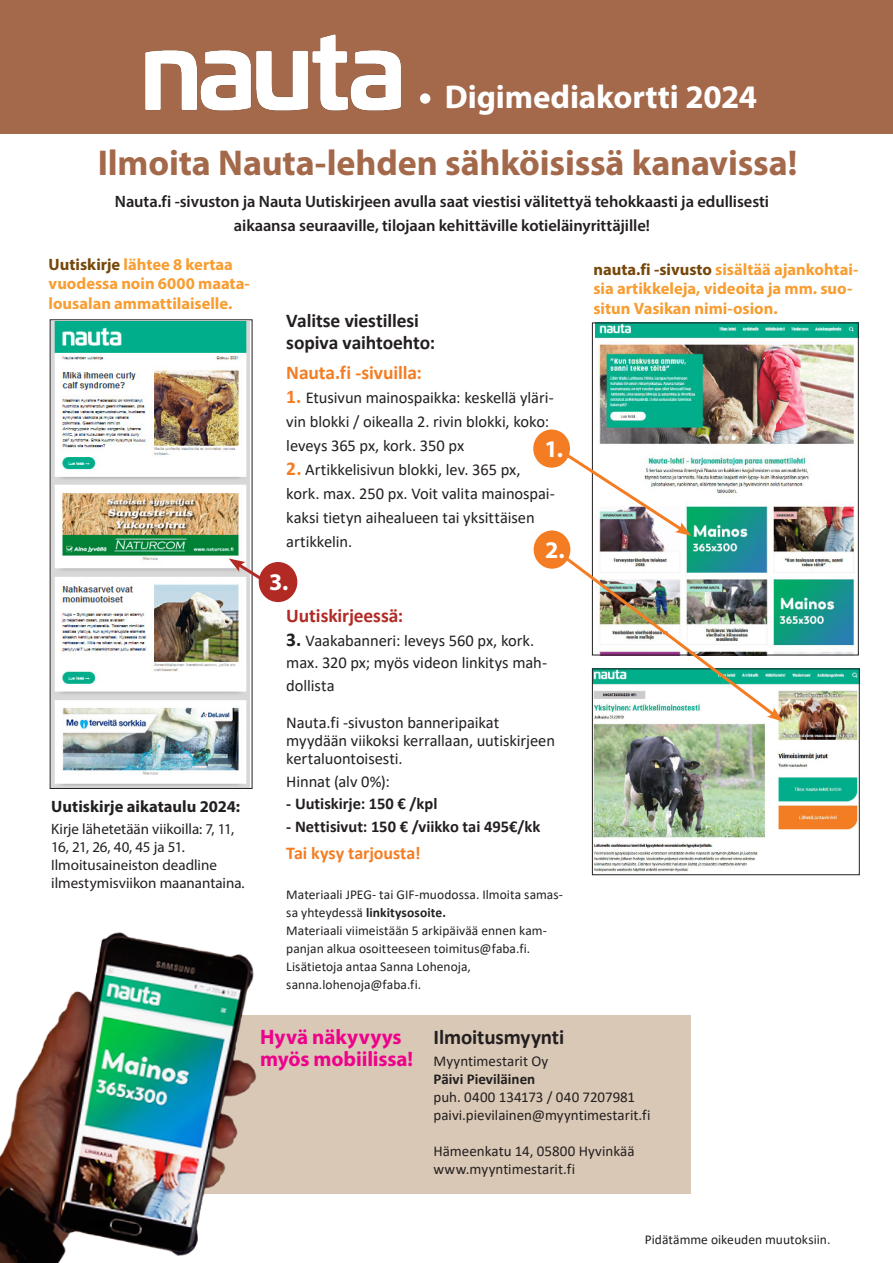
<style>
.page{position:relative;width:893px;height:1263px;background:#fff}
.page>*{position:absolute;margin:0;border:0;box-sizing:border-box;transform-origin:0 0}
.väliotsikko{font:700 36px "Myriad Pro";letter-spacing:-.005em;color:#a4694a}
.väliotsikko-2{font:700 33px "Myriad Pro";letter-spacing:-.005em;color:#fff}
.kainalo_väliots{font:700 24px "Myriad Pro";color:#fff}
.ingressi{font:700 21px/22.5px "Myriad Pro";letter-spacing:-.005em;color:#ed028c}
.kainalo_leipis_ei_sis{font:700 21px "Calibri";letter-spacing:-.005em;color:#231f20}
.ingressi-2{font:700 19.5px/22.5px "Calibri";letter-spacing:-.005em;color:#231f20}
.ingressi-3{font:700 19.5px "Calibri";letter-spacing:-.005em;color:#f47d23}
.ingressi-4{font:700 19.5px "Calibri";letter-spacing:-.005em;color:#b12a24}
.ingressi-5{font:700 18px "Calibri";letter-spacing:-.005em;color:#f47d23}
.ingressi-6{font:16.5px/24px "Calibri";letter-spacing:-.005em;color:#231f20}
.ingressi-7{font:700 16.5px/19.5px "Myriad Pro";color:#f89d31}
.ingressi-8{font:600 16.5px "Myriad Pro";letter-spacing:-.005em;color:#231f20}
.ingressi-9{font:700 16.5px "Calibri";color:#231f20}
.kainalo_väliots-2{font:700 16.5px "Myriad Pro";color:#231f20}
.kainalo_leipis_ei_sis-2{font:15px/18px "Calibri";color:#231f20}
.kainalo_väliots-3{font:15px/18px "Myriad Pro";color:#231f20}
.ingressi-10{font:13.5px/18px "Calibri";color:#231f20}
.kainalo_leipis_ei_sis-3{font:13.5px "Calibri";color:#231f20}
.s1{color:#764709}
.s2{font-weight:700;font-size:19.5px;color:#f47d23}
.s3{font-weight:700;font-size:19.5px}
.s4{font-weight:700}
</style>
<div class="page">
<img style="left:52px;top:321px;width:198px;height:466px">
<div style="left:0;top:0;width:893px;height:133px;background:#a4694a"></div>
<div style="left:118px;top:1016px;width:573px;height:178px;background:#d9c8b5"></div>
<div style="left:259px;top:562px;width:38px;height:40px;background:#b12a24;border-radius:50%"></div>
<svg style="left:229px;top:558px;width:45px;height:30px"></svg>
<img style="left:118px;top:34px;width:309px;height:100px">
<div style="left:420px;top:93px;width:10px;height:11px;background:#fff;border-radius:50%"></div>
<img style="left:596px;top:324px;width:261px;height:329px">
<img style="left:0;top:932px;width:281px;height:331px">
<svg style="left:562px;top:445px;width:129px;height:91px"></svg>
<img style="left:594px;top:670px;width:264px;height:203px">
<div style="left:592px;top:668px;width:268px;height:207px;border:1px solid #231f20"></div>
<img style="left:556px;top:549px;width:227px;height:173px">
<div style="left:533px;top:429px;width:37px;height:39px;background:#f47d23;border-radius:50%"></div>
<div style="left:534px;top:530px;width:36px;height:39px;background:#f47d23;border-radius:50%"></div>
<p class="väliotsikko-2" style="left:445px;top:76px;width:314px">Digimediakortti 2024</p>
<p class="väliotsikko" style="left:98px;top:139px;width:701px">Ilmoita Nauta-lehden sähköisissä kanavissa!</p>
<p class="ingressi-8" style="left:115px;top:191px;width:656px">Nauta.fi -sivuston ja Nauta Uutiskirjeen avulla saat viestisi välitettyä tehokkaasti ja edullisesti</p>
<p class="ingressi-8" style="left:234px;top:215px;width:418px">aikaansa seuraaville, tilojaan kehittäville kotieläinyrittäjille!</p>
<p class="ingressi-7" style="left:49px;top:254px;width:203px"><span class="s1">Uutiskirje</span> lähtee 8 kertaa vuodessa noin 6000 maata&shy;lousalan ammattilaiselle.</p>
<p class="kainalo_väliots-2" style="left:51px;top:796px;width:190px">Uutiskirje aikataulu 2024:</p>
<p class="kainalo_väliots-3" style="left:51px;top:820px;width:195px">Kirje lähetetään viikoilla: 7, 11,<br>16, 21, 26, 40, 45 ja 51.<br>Ilmoitusaineiston deadline ilmestymisviikon maanantaina.</p>
<p class="ingressi-2" style="left:286px;top:309px;width:150px">Valitse viestillesi sopiva vaihtoehto:</p>
<p class="ingressi-3" style="left:286px;top:359px;width:137px">Nauta.fi -sivuilla:</p>
<p class="ingressi-6" style="left:286px;top:385px;width:269px"><span class="s2">1.</span> Etusivun mainospaikka: keskellä yläri&shy;vin blokki / oikealla 2. rivin blokki, koko: leveys 365 px, kork. 350 px</p>
<p class="ingressi-6" style="left:286px;top:457px;width:270px"><span class="s2">2.</span> Artikkelisivun blokki, lev. 365 px, kork. max. 250 px. Voit valita mainospai&shy;kaksi tietyn aihealueen tai yksittäisen artikkelin.</p>
<p class="kainalo_väliots" style="left:545px;top:433px;width:20px">1.</p>
<p class="kainalo_väliots" style="left:545px;top:534px;width:21px">2.</p>
<p class="kainalo_väliots" style="left:269px;top:567px;width:21px">3.</p>
<p class="ingressi-4" style="left:286px;top:601px;width:119px">Uutiskirjeessä:</p>
<p class="ingressi-6" style="left:286px;top:628px;width:262px;line-height:22.5px"><span class="s3">3.</span> Vaakabanneri: leveys 560 px, kork. max. 320 px; myös videon linkitys mah&shy;dollista</p>
<p class="ingressi-6" style="left:286px;top:713px;width:270px;line-height:18px">Nauta.fi -sivuston banneripaikat myydään viikoksi kerrallaan, uutiskirjeen kertaluontoisesti.</p>
<p class="ingressi-6" style="left:286px;top:769px;width:105px">Hinnat (alv 0%):</p>
<p class="ingressi-9" style="left:286px;top:792px;width:153px">- Uutiskirje: 150 € /kpl</p>
<p class="ingressi-9" style="left:286px;top:815px;width:256px">- Nettisivut: 150 € /viikko tai 495€/kk</p>
<p class="ingressi-5" style="left:286px;top:840px;width:136px">Tai kysy tarjousta!</p>
<p class="ingressi-10" style="left:286px;top:885px;width:278px">Materiaali JPEG- tai GIF-muodossa. Ilmoita samas&shy;sa yhteydessä <span class="s4">linkitysosoite.</span></p>
<p class="ingressi-10" style="left:286px;top:921px;width:262px">Materiaali viimeistään 5 arkipäivää ennen kam&shy;panjan alkua osoitteeseen toimitus@faba.fi.<br>Lisätietoja antaa Sanna Lohenoja, sanna.lohenoja@faba.fi.</p>
<p class="ingressi-7" style="left:593px;top:259px;width:266px"><span class="s1">nauta.fi -sivusto</span> sisältää ajankohtai&shy;sia artikkeleja, videoita ja mm. suo&shy;situn Vasikan nimi-osion.</p>
<p class="ingressi" style="left:260px;top:1025px;width:154px">Hyvä näkyvyys myös mobiilissa!</p>
<p class="kainalo_leipis_ei_sis" style="left:434px;top:1022px;width:132px">Ilmoitusmyynti</p>
<p class="kainalo_leipis_ei_sis-2" style="left:434px;top:1052px;width:116px">Myyntimestarit Oy<br><span class="s4">Päivi Pieviläinen</span></p>
<p class="kainalo_leipis_ei_sis-2" style="left:434px;top:1088px;width:203px">puh. 0400 134173 / 040 7207981</p>
<p class="kainalo_leipis_ei_sis-2" style="left:434px;top:1106px;width:218px">paivi.pievilainen@myyntimestarit.fi</p>
<p class="kainalo_leipis_ei_sis-2" style="left:434px;top:1142px;width:202px">Hämeenkatu 14, 05800 Hyvinkää</p>
<p class="kainalo_leipis_ei_sis-2" style="left:434px;top:1160px;width:143px">www.myyntimestarit.fi</p>
<p class="kainalo_leipis_ei_sis-3" style="left:645px;top:1230px;width:187px">Pidätämme oikeuden muutoksiin.</p>
</div>
